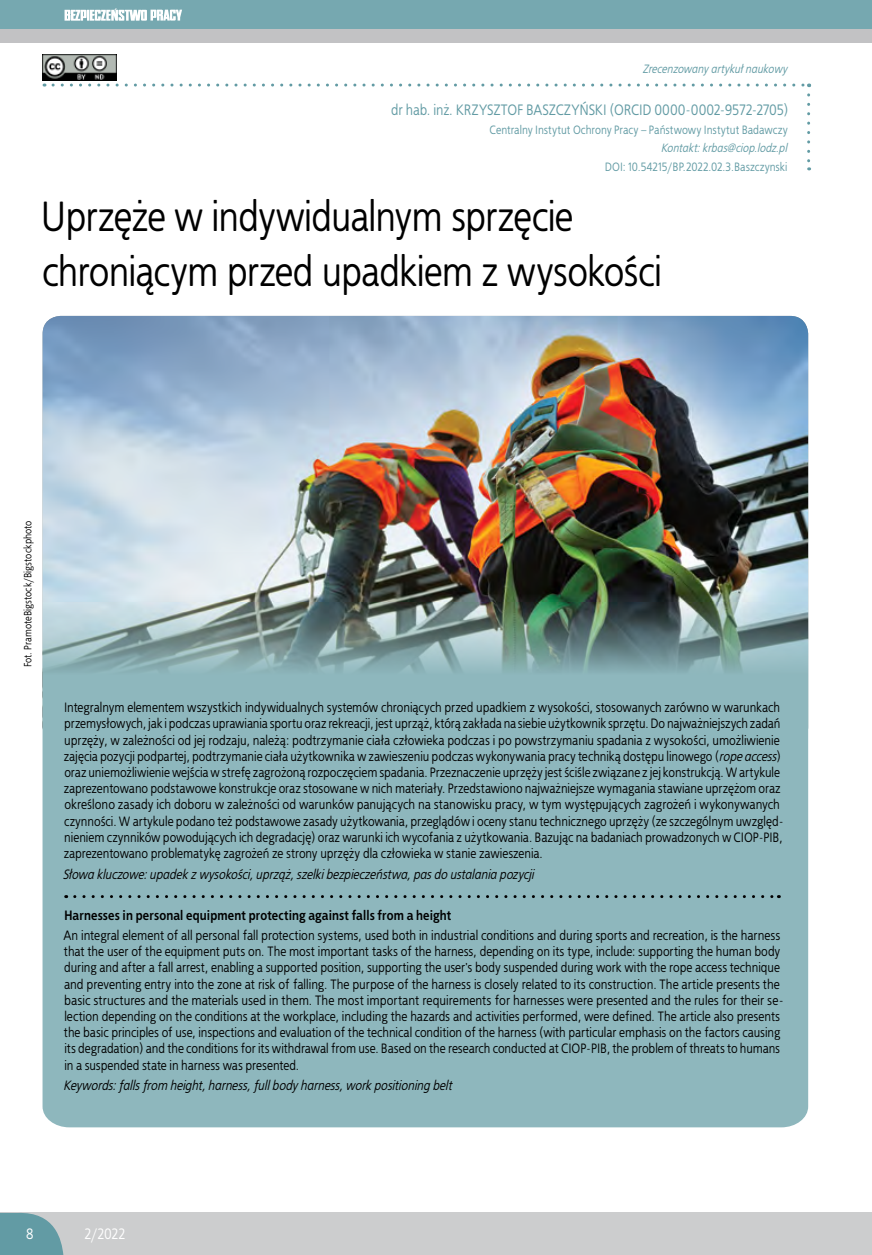
<style>
.page{position:relative;width:872px;height:1255px;background:#fff}
.page>*{position:absolute;margin:0;border:0;box-sizing:border-box;transform-origin:0 0}
.t1{font:42px/54.8px "Bureau TTEFN";letter-spacing:-.01em;color:#000}
.t2{font:15px "Bureau TTEFN";letter-spacing:.005em;color:#629ba4}
.t3{font:15px "Bureau TTEFN";color:#fff}
.t4{font:13.5px/16.2px "Bureau TTEFN";letter-spacing:.005em;color:#000}
.t5{font:italic 13.5px "Bureau TTEFN";letter-spacing:.005em;color:#000}
.t6{font:700 13.5px "Bureau TTEFN";letter-spacing:.005em;color:#000}
.t7{font:12px "Bureau TTEFN";letter-spacing:.01em;color:#629ba4}
.t8{font:italic 12px "Bureau TTEFN";letter-spacing:.01em;color:#629ba4}
.t9{font:10.5px "Bureau TTEFN";letter-spacing:.015em;color:#000}
.s1{font-style:italic}
</style>
<div class="page">
<div style="left:0;top:1211px;width:872px;height:43px;background:#cccdce"></div>
<div style="left:0;top:0;width:872px;height:43px;background:#c2c2c4"></div>
<div style="left:0;top:0;width:872px;height:29px;background:#76a8b0"></div>
<svg style="left:0;top:1211px;width:63px;height:43px"></svg>
<svg style="left:65px;top:9px;width:117px;height:12px"></svg>
<svg style="left:53px;top:84px;width:756px;height:3px"></svg>
<svg style="left:807px;top:95px;width:3px;height:75px"></svg>
<img style="left:43px;top:316px;width:765px;height:235px">
<svg style="left:43px;top:551px;width:765px;height:576px;fill:#8eb7bd"></svg>
<svg style="left:75px;top:895px;width:704px;height:3px"></svg>
<img style="left:43px;top:54px;width:73px;height:26px">
<p class="t8" style="left:642px;top:60px;width:146px">Zrecenzowany artykuł naukowy</p>
<p class="t2" style="left:391px;top:99px;width:399px">dr hab. inż. KRZYSZTOF BASZCZYŃSKI (ORCID 0000-0002-9572-2705)</p>
<p class="t7" style="left:489px;top:121px;width:299px">Centralny Instytut Ochrony Pracy – Państwowy Instytut Badawczy</p>
<p class="t8" style="left:661px;top:140px;width:127px">Kontakt: krbas@ciop.lodz.pl</p>
<p class="t7" style="left:605px;top:158px;width:184px">DOI: 10.54215/BP.2022.02.3.Baszczynski</p>
<h1 class="t1" style="left:41px;top:188px;width:622px">Uprzęże w indywidualnym sprzęcie chroniącym przed upadkiem z wysokości</h1>
<p class="t9" style="left:21px;top:667px;width:148px;rotate:-90deg">Fot. PramoteBigstock/Bigstockphoto</p>
<p class="t4" style="left:64px;top:699px;width:721px">Integralnym elementem wszystkich indywidualnych systemów chroniących przed upadkiem z wysokości, stosowanych zarówno w warunkach przemysłowych, jak i podczas uprawiania sportu oraz rekreacji, jest uprząż, którą zakłada na siebie użytkownik sprzętu. Do najważniejszych zadań uprzęży, w zależności od jej rodzaju, należą: podtrzymanie ciała człowieka podczas i po powstrzymaniu spadania z wysokości, umożliwienie zajęcia pozycji podpartej, podtrzymanie ciała użytkownika w zawieszeniu podczas wykonywania pracy techniką dostępu linowego (<span class="s1">rope access</span>) oraz uniemożliwienie wejścia w strefę zagrożoną rozpoczęciem spadania. Przeznaczenie uprzęży jest ściśle związane z jej konstrukcją. W artykule zaprezentowano podstawowe konstrukcje oraz stosowane w nich materiały. Przedstawiono najważniejsze wymagania stawiane uprzężom oraz określono zasady ich doboru w zależności od warunków panujących na stanowisku pracy, w tym występujących zagrożeń i wykonywanych czynności. W artykule podano też podstawowe zasady użytkowania, przeglądów i oceny stanu technicznego uprzęży (ze szczególnym uwzględ&shy;nieniem czynników powodujących ich degradację) oraz warunki ich wycofania z użytkowania. Bazując na badaniach prowadzonych w CIOP-PIB, zaprezentowano problematykę zagrożeń ze strony uprzęży dla człowieka w stanie zawieszenia.</p>
<p class="t5" style="left:63px;top:864px;width:472px">Słowa kluczowe: upadek z wysokości, uprząż, szelki bezpieczeństwa, pas do ustalania pozycji</p>
<p class="t6" style="left:64px;top:904px;width:388px">Harnesses in personal equipment protecting against falls from a height</p>
<p class="t4" style="left:63px;top:926px;width:721px">An integral element of all personal fall protection systems, used both in industrial conditions and during sports and recreation, is the harness that the user of the equipment puts on. The most important tasks of the harness, depending on its type, include: supporting the human body during and after a fall arrest, enabling a supported position, supporting the user's body suspended during work with the rope access technique and preventing entry into the zone at risk of falling. The purpose of the harness is closely related to its construction. The article presents the basic structures and the materials used in them. The most important requirements for harnesses were presented and the rules for their se&shy;lection depending on the conditions at the workplace, including the hazards and activities performed, were defined. The article also presents the basic principles of use, inspections and evaluation of the technical condition of the harness (with particular emphasis on the factors causing its degradation) and the conditions for its withdrawal from use. Based on the research conducted at CIOP-PIB, the problem of threats to humans in a suspended state in harness was presented.</p>
<p class="t5" style="left:63px;top:1076px;width:390px">Keywords: falls from height, harness, full body harness, work positioning belt</p>
<p class="t3" style="left:26px;top:1223px;width:9px">8</p>
<p class="t3" style="left:84px;top:1223px;width:42px">2/2022</p>
</div>
